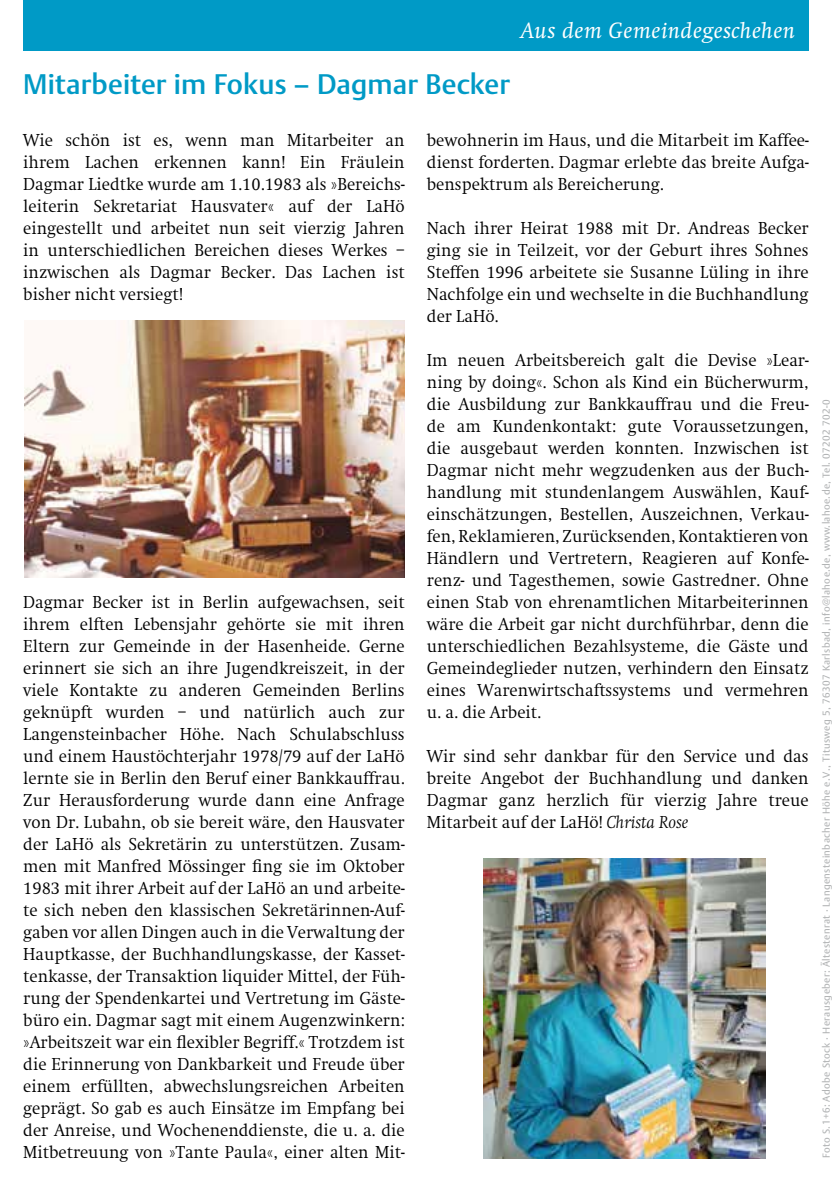
<style>
.page{position:relative;width:840px;height:1191px;background:#fff}
.page>*{position:absolute;margin:0;border:0;box-sizing:border-box;transform-origin:0 0}
.t1{font:500 28px "DTL Argo TOT";letter-spacing:.005em;color:#009ac6}
.t2{font:italic 23px "Swift EF";letter-spacing:.025em;color:#fff}
.t3{font:300 18px/22px "Swift EF";color:#000;text-align:justify;scale:.95 1}
.t4{font:10px "DTL Argo TOT";letter-spacing:.04em;color:#b1b3b4}
.s1{font-style:italic}
</style>
<div class="page">
<div style="left:23px;top:0;width:785px;height:51px;background:#009ac6"></div>
<img style="left:25px;top:320px;width:379px;height:257px">
<img style="left:483px;top:858px;width:282px;height:300px">
<p class="t2" style="left:520px;top:18px;width:276px">Aus dem Gemeindegeschehen</p>
<h1 class="t1" style="left:23px;top:67px;width:488px">Mitarbeiter im Fokus – Dagmar Becker</h1>
<p class="t3" style="left:23px;top:129px;width:403px">Wie schön ist es, wenn man Mitarbeiter an ihrem Lachen erkennen kann! Ein Fräulein Dagmar Liedtke wurde am 1.10.1983 als »Bereichs&shy;leiterin Sekretariat Hausvater« auf der LaHö eingestellt und arbeitet nun seit vierzig Jahren in unterschiedlichen Bereichen dieses Werkes – inzwischen als Dagmar Becker. Das Lachen ist bisher nicht versiegt!</p>
<p class="t3" style="left:426px;top:129px;width:403px">bewohnerin im Haus, und die Mitarbeit im Kaffee&shy;dienst forderten. Dagmar erlebte das breite Aufga&shy;benspektrum als Bereicherung.</p>
<p class="t3" style="left:426px;top:217px;width:403px">Nach ihrer Heirat 1988 mit Dr. Andreas Becker ging sie in Teilzeit, vor der Geburt ihres Sohnes Steffen 1996 arbeitete sie Susanne Lüling in ihre Nachfolge ein und wechselte in die Buchhandlung der LaHö.</p>
<p class="t3" style="left:426px;top:349px;width:403px">Im neuen Arbeitsbereich galt die Devise »Lear&shy;ning by doing«. Schon als Kind ein Bücherwurm, die Ausbildung zur Bankkauffrau und die Freu&shy;de am Kundenkontakt: gute Voraussetzungen, die ausgebaut werden konnten. Inzwischen ist Dagmar nicht mehr wegzudenken aus der Buch&shy;handlung mit stundenlangem Auswählen, Kauf&shy;einschätzungen, Bestellen, Auszeichnen, Verkau&shy;fen, Reklamieren, Zurücksenden, Kontaktieren von Händlern und Vertretern, Reagieren auf Konfe&shy;renz- und Tagesthemen, sowie Gastredner. Ohne einen Stab von ehrenamtlichen Mitarbeiterinnen wäre die Arbeit gar nicht durchführbar, denn die unterschiedlichen Bezahlsysteme, die Gäste und Gemeindeglieder nutzen, verhindern den Einsatz eines Warenwirtschaftssystems und vermehren u. a. die Arbeit.</p>
<p class="t3" style="left:426px;top:745px;width:403px">Wir sind sehr dankbar für den Service und das breite Angebot der Buchhandlung und danken Dagmar ganz herzlich für vierzig Jahre treue Mitarbeit auf der LaHö! <span class="s1">Christa Rose</span></p>
<p class="t3" style="left:23px;top:591px;width:403px">Dagmar Becker ist in Berlin aufgewachsen, seit ihrem elften Lebensjahr gehörte sie mit ihren Eltern zur Gemeinde in der Hasenheide. Gerne erinnert sie sich an ihre Jugendkreiszeit, in der viele Kontakte zu anderen Gemeinden Berlins geknüpft wurden – und natürlich auch zur Langensteinbacher Höhe. Nach Schulabschluss und einem Haustöchterjahr 1978/79 auf der LaHö lernte sie in Berlin den Beruf einer Bankkauffrau.<br>Zur Herausforderung wurde dann eine Anfrage von Dr. Lubahn, ob sie bereit wäre, den Hausvater der LaHö als Sekretärin zu unterstützen. Zusam&shy;men mit Manfred Mössinger fing sie im Oktober 1983 mit ihrer Arbeit auf der LaHö an und arbeite&shy;te sich neben den klassischen Sekretärinnen-Auf&shy;gaben vor allen Dingen auch in die Verwaltung der Hauptkasse, der Buchhandlungskasse, der Kasset&shy;tenkasse, der Transaktion liquider Mittel, der Füh&shy;rung der Spendenkartei und Vertretung im Gäste&shy;büro ein. Dagmar sagt mit einem Augenzwinkern: »Arbeitszeit war ein flexibler Begriff.« Trotzdem ist die Erinnerung von Dankbarkeit und Freude über einem erfüllten, abwechslungsreichen Arbeiten geprägt. So gab es auch Einsätze im Empfang bei der Anreise, und Wochenenddienste, die u. a. die Mitbetreuung von »Tante Paula«, einer alten Mit-</p>
<p class="t4" style="left:819px;top:1158px;width:760px;rotate:-90deg">Foto S.1+6: Adobe Stock · Herausgeber: Ältestenrat · Langensteinbacher Höhe e.V., Titusweg 5, 76307 Karlsbad, info@lahoe.de, www.lahoe.de, Tel. 07202 702-0</p>
</div>
